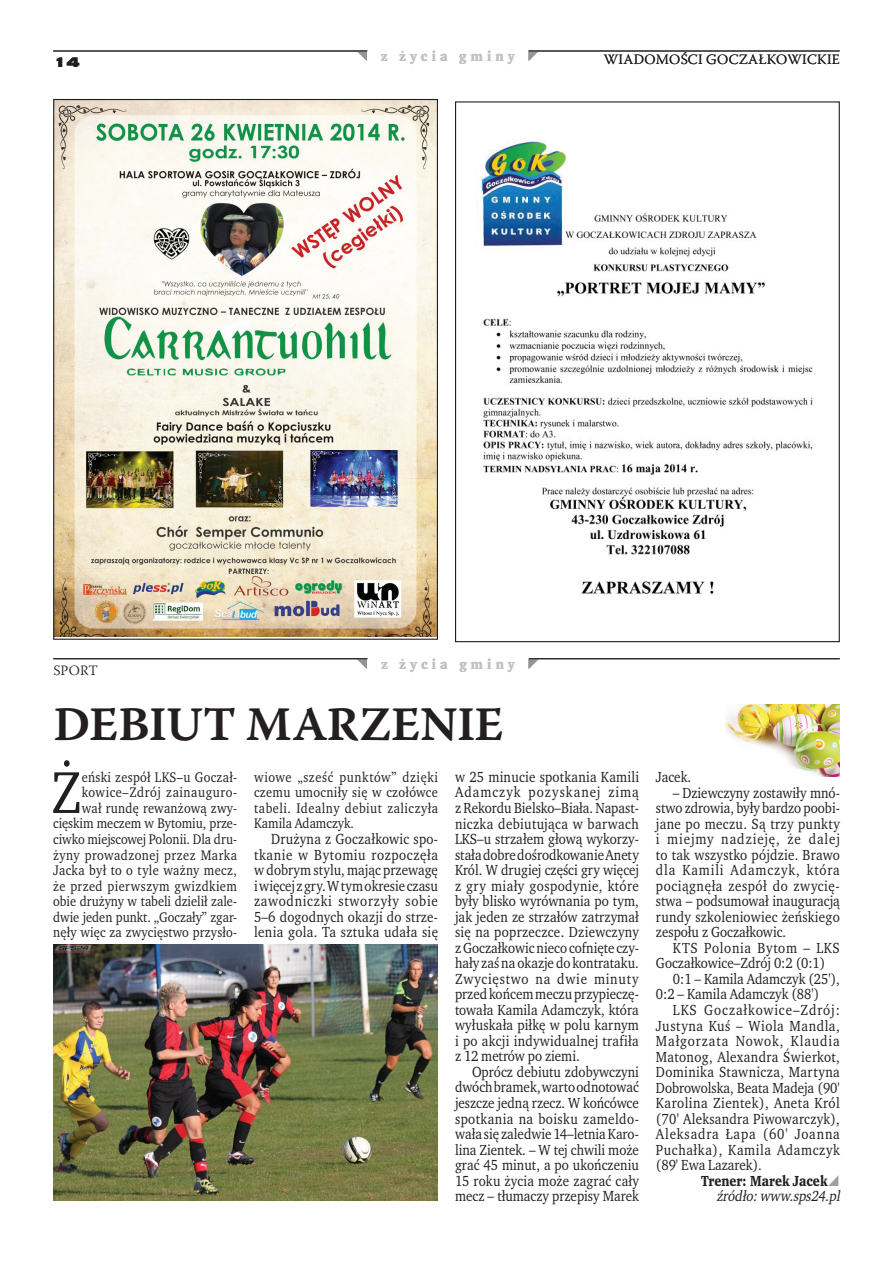
<style>
.page{position:relative;width:893px;height:1263px;background:#fff}
.page>*{position:absolute;margin:0;border:0;box-sizing:border-box;transform-origin:0 0}
.t1{font:60.45px "Wro Text";color:#231f20;scale:.93 1}
.t2{font:48px "Warnock Pro Semibold Capt";color:#231f20}
.t3{font:15px/15.5px "Wro Text";letter-spacing:.02em;color:#231f20;text-align:justify;scale:.93 1}
.t4{font:15px "Wro Text";color:#231f20;scale:.93 1}
.t5{font:15px "Wro Text";letter-spacing:.065em;color:#231f20;scale:.93 1}
.t6{font:15px "Wro Text";letter-spacing:.045em;color:#231f20;scale:.93 1}
.t7{font:15px "Wro Text";letter-spacing:.04em;color:#231f20;scale:.93 1}
.t8{font:15px "Wro Text";letter-spacing:.06em;color:#231f20;scale:.93 1}
.t9{font:15px "Wro Text";letter-spacing:.05em;color:#231f20;scale:.93 1}
.t10{font:italic 15px "Wro Text";color:#231f20;scale:.93 1}
.t11{font:700 15px "Wro Text";color:#231f20;scale:.93 1}
.t12{font:14.25px/15.5px "Wro Text";letter-spacing:.02em;color:#231f20;text-align:right;scale:.93 1}
.t13{font:300 14.25px "Warnock Pro";letter-spacing:.02em;color:#231f20}
.t14{font:700 14.25px "Wro Text";letter-spacing:.29em;color:#c1c2c4}
.t15{font:900 expanded 14.25px "Nimbus San TCE";color:#231f20}
</style>
<div class="page">
<hr style="left:53px;top:51px;width:314px;height:1px;background:#231f20">
<hr style="left:529px;top:51px;width:311px;height:1px;background:#231f20">
<hr style="left:53px;top:658px;width:314px;height:1px;background:#231f20">
<hr style="left:529px;top:658px;width:311px;height:1px;background:#231f20">
<img style="left:477px;top:139px;width:336px;height:456px">
<img style="left:55px;top:101px;width:381px;height:536px">
<img style="left:53px;top:944px;width:385px;height:257px">
<img style="left:725px;top:704px;width:115px;height:72px">
<svg style="left:357px;top:658px;width:10px;height:2px"></svg>
<svg style="left:529px;top:658px;width:10px;height:2px"></svg>
<p class="t15" style="left:53px;top:54px;width:28px">14</p>
<p class="t14" style="left:381px;top:47px;width:135px">z życia gminy</p>
<p class="t13" style="left:604px;top:51px;width:237px">WIADOMOŚCI GOCZAŁKOWICKIE</p>
<p class="t13" style="left:53px;top:662px;width:26px">SPORT</p>
<p class="t14" style="left:381px;top:655px;width:135px">z życia gminy</p>
<h2 class="t2" style="left:53px;top:696px;width:125px">DEBIUT</h2>
<h2 class="t2" style="left:246px;top:696px;width:33px">MARZENIE</h2>
<h1 class="t1" style="left:51px;top:754px;width:35px">Ż</h1>
<p class="t12" style="left:53px;top:769px;width:199px">eński zespół LKS–u Goczał&shy;kowice–Zdrój zainauguro-<br>wał rundę rewanżową zwy&shy;cięskim meczem w Bytomiu, prze&shy;ciwko miejscowej Polonii. Dla dru&shy;żyny prowadzonej przez Marka<br>Jacka był to o tyle ważny mecz, że przed pierwszym gwizdkiem obie drużyny w tabeli dzielił zale&shy;dwie jeden punkt. „Goczały” zgar&shy;nęły więc za zwycięstwo przysło-</p>
<p class="t12" style="left:254px;top:769px;width:199px;text-align:justify">wiowe „sześć punktów” dzięki czemu umocniły się w czołówce tabeli. Idealny debiut zaliczyła Kamila Adamczyk.</p>
<p class="t3" style="left:254px;top:831px;width:199px;text-indent:17px">Drużyna z Goczałkowic spo&shy;tkanie w Bytomiu rozpoczęła w dobrym stylu, mając przewagę i więcej z gry. W tym okresie czasu zawodniczki stworzyły sobie 5–6 dogodnych okazji do strze&shy;lenia gola. Ta sztuka udała się</p>
<p class="t3" style="left:455px;top:769px;width:199px">w 25 minucie spotkania Kamili Adamczyk pozyskanej zimą z Rekordu Bielsko–Biała. Napast&shy;niczka debiutująca w barwach LKS–u strzałem głową wykorzy&shy;stała dobre dośrodkowanie Anety Król. W drugiej części gry więcej z gry miały gospodynie, które były blisko wyrównania po tym, jak jeden ze strzałów zatrzymał się na poprzeczce. Dziewczyny z Goczałkowic nieco cofnięte czy&shy;hały zaś na okazje do kontrataku.<br>Zwycięstwo na dwie minuty przed końcem meczu przypieczę&shy;towała Kamila Adamczyk, która wyłuskała piłkę w polu karnym i po akcji indywidualnej trafiła z 12 metrów po ziemi.</p>
<p class="t3" style="left:455px;top:1064px;width:199px;text-indent:17px">Oprócz debiutu zdobywczyni dwóch bramek, warto odnotować jeszcze jedną rzecz. W końcówce spotkania na boisku zameldo&shy;wała się zaledwie 14–letnia Karo&shy;lina Zientek. – W tej chwili może grać 45 minut, a po ukończeniu 15 roku życia może zagrać cały mecz – tłumaczy przepisy Marek</p>
<p class="t3" style="left:656px;top:769px;width:39px">Jacek.</p>
<p class="t3" style="left:656px;top:785px;width:199px;text-indent:17px">– Dziewczyny zostawiły mnó&shy;stwo zdrowia, były bardzo poobi&shy;jane po meczu. Są trzy punkty i miejmy nadzieję, że dalej to tak wszystko pójdzie. Brawo dla Kamili Adamczyk, która pociągnęła zespół do zwycię&shy;stwa – podsumował inauguracją rundy szkoleniowiec żeńskiego zespołu z Goczałkowic.</p>
<p class="t9" style="left:673px;top:938px;width:181px">KTS Polonia Bytom – LKS</p>
<p class="t4" style="left:656px;top:954px;width:184px">Goczałkowice–Zdrój 0:2 (0:1)</p>
<p class="t4" style="left:673px;top:969px;width:181px">0:1 – Kamila Adamczyk (25'),</p>
<p class="t4" style="left:656px;top:985px;width:177px">0:2 – Kamila Adamczyk (88')</p>
<p class="t5" style="left:673px;top:1000px;width:181px">LKS Goczałkowice–Zdrój:</p>
<p class="t7" style="left:656px;top:1016px;width:199px">Justyna Kuś – Wiola Mandla,</p>
<p class="t5" style="left:656px;top:1031px;width:199px">Małgorzata Nowok, Klaudia</p>
<p class="t3" style="left:656px;top:1049px;width:199px">Matonog, Alexandra Świerkot,</p>
<p class="t3" style="left:656px;top:1064px;width:199px">Dominika Stawnicza, Martyna</p>
<p class="t4" style="left:656px;top:1078px;width:199px">Dobrowolska, Beata Madeja (90'</p>
<p class="t3" style="left:656px;top:1095px;width:199px">Karolina Zientek), Aneta Król</p>
<p class="t3" style="left:656px;top:1111px;width:199px">(70' Aleksandra Piwowarczyk),</p>
<p class="t8" style="left:656px;top:1125px;width:199px">Aleksadra Łapa (60' Joanna</p>
<p class="t6" style="left:656px;top:1140px;width:199px">Puchałka), Kamila Adamczyk</p>
<p class="t4" style="left:656px;top:1156px;width:115px">(89' Ewa Lazarek).</p>
<p class="t11" style="left:701px;top:1171px;width:138px">Trener: Marek Jacek</p>
<p class="t10" style="left:716px;top:1186px;width:138px">źródło:www.sps24.pl</p>
</div>
